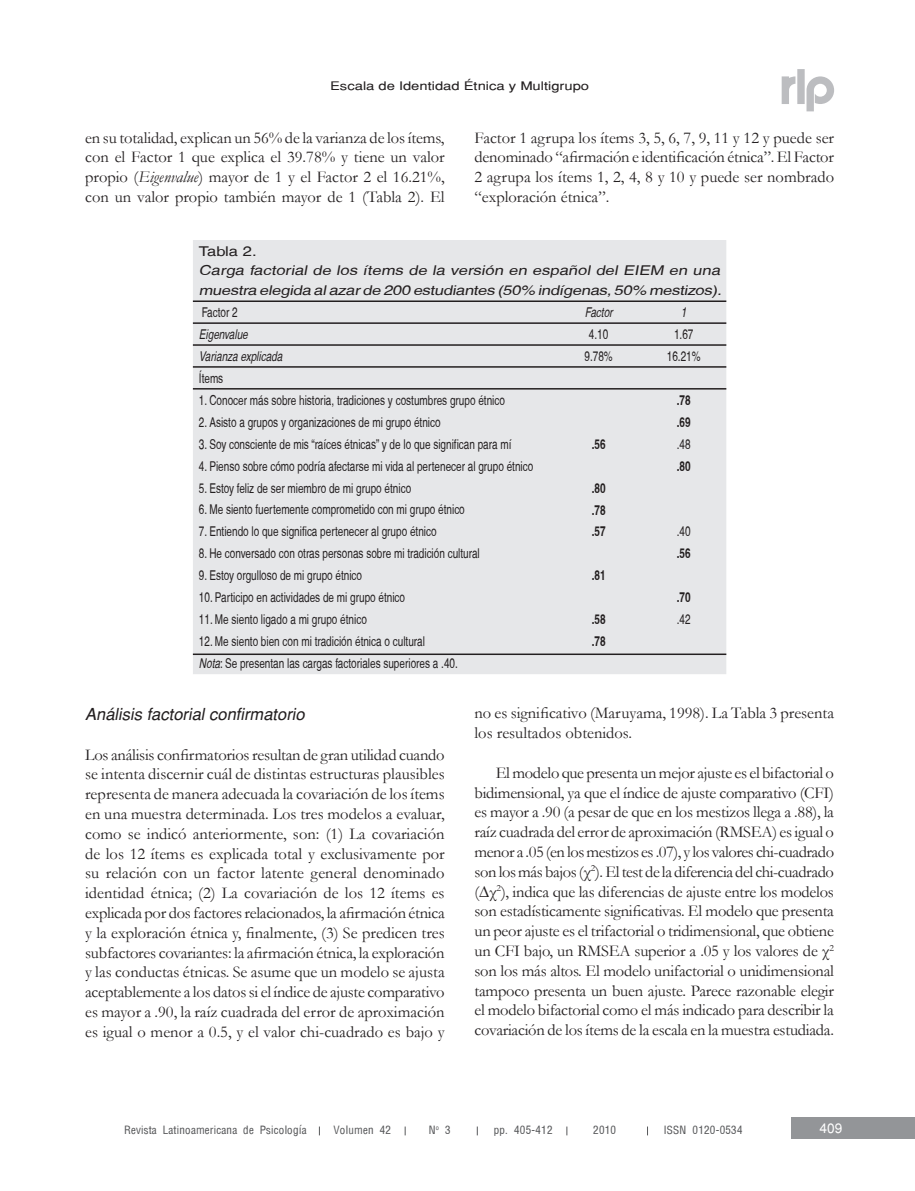
<style>
.page{position:relative;width:915px;height:1191px;background:#fff}
.page>*{position:absolute;margin:0;border:0;box-sizing:border-box;transform-origin:0 0}
.t1{font:16.5px/19.8px "Garamond";color:#231f20;text-align:justify}
.t2{font:italic 16.5px "Helvetica";color:#231f20}
.t3{font:condensed 13.5px "Helvetica";color:#231f20;scale:.9 1}
.t4{font:italic condensed 13.5px/19.5px "Helvetica";color:#231f20;scale:1.5 1}
.t5{font:700 condensed 13.5px "Helvetica";color:#231f20;scale:.9 1}
.t6{font:italic condensed 13.5px "Helvetica";color:#231f20;scale:.9 1}
.t7{font:condensed 13.5px "Helvetica";color:#231f20;scale:1.5 1}
.t8{font:13.5px "Helvetica";color:#fff}
.t9{font:100 condensed 12.75px "Helvetica";color:#57585a}
.t10{font:11.7px "Helvetica";color:#231f20;scale:1.25 1}
.s1{font-style:italic}
.s2{font-weight:400}
</style>
<div class="page">
<div style="left:790px;top:1117px;width:124px;height:21px;background:#939598"></div>
<svg style="left:781px;top:69px;width:52px;height:42px"></svg>
<div style="left:193px;top:240px;width:533px;height:434px;background:#e6e7e9"></div>
<hr style="left:193px;top:300px;width:533px;height:2px;background:#231f20">
<hr style="left:193px;top:322px;width:533px;height:2px;background:#231f20">
<hr style="left:193px;top:344px;width:533px;height:2px;background:#231f20">
<hr style="left:193px;top:366px;width:533px;height:2px;background:#231f20">
<hr style="left:193px;top:388px;width:533px;height:1px;background:#231f20">
<hr style="left:193px;top:653px;width:533px;height:2px;background:#231f20">
<p class="t10" style="left:330px;top:78px;width:209px">Escala de Identidad Étnica y Multigrupo</p>
<p class="t1" style="left:85px;top:127px;width:361px">en su totalidad, explican un 56% de la varianza de los ítems, con el Factor 1 que explica el 39.78% y tiene un valor propio (<span class="s1">Eigenvalue</span>) mayor de 1 y el Factor 2 el 16.21%, con un valor propio también mayor de 1 (Tabla 2). El</p>
<p class="t1" style="left:474px;top:127px;width:361px">Factor 1 agrupa los ítems 3, 5, 6, 7, 9, 11 y 12 y puede ser denominado “afirmación e identificación étnica”. El Factor 2 agrupa los ítems 1, 2, 4, 8 y 10 y puede ser nombrado “exploración étnica”.</p>
<p class="t7" style="left:199px;top:243px;width:40px">Tabla 2.</p>
<p class="t4" style="left:199px;top:261px;width:352px">Carga factorial de los ítems de la versión en español del EIEM en una muestra elegida alazarde 200 estudiantes (50% indígenas,50% mestizos).</p>
<p class="t3" style="left:202px;top:304px;width:42px">Factor 2</p>
<p class="t6" style="left:584px;top:304px;width:35px">Factor</p>
<p class="t6" style="left:680px;top:304px;width:11px">1</p>
<p class="t6" style="left:199px;top:326px;width:59px">Eigenvalue</p>
<p class="t3" style="left:588px;top:326px;width:23px">4.10</p>
<p class="t3" style="left:673px;top:326px;width:23px">1.67</p>
<p class="t6" style="left:199px;top:348px;width:97px">Varianza explicada</p>
<p class="t3" style="left:584px;top:348px;width:33px">9.78%</p>
<p class="t3" style="left:666px;top:348px;width:39px">16.21%</p>
<p class="t3" style="left:199px;top:370px;width:29px">Ítems</p>
<p class="t3" style="left:199px;top:392px;width:341px">1. Conocer más sobre historia, tradiciones y costumbres grupo étnico</p>
<p class="t5" style="left:676px;top:392px;width:17px">.78</p>
<p class="t3" style="left:199px;top:414px;width:270px">2. Asisto a grupos y organizaciones de mi grupo étnico</p>
<p class="t5" style="left:676px;top:414px;width:17px">.69</p>
<p class="t3" style="left:199px;top:436px;width:348px">3. Soy consciente de mis “raíces étnicas” y de lo que significan para mí</p>
<p class="t5" style="left:591px;top:435px;width:17px">.56</p>
<p class="t3" style="left:676px;top:436px;width:17px">.48</p>
<p class="t3" style="left:199px;top:458px;width:373px">4. Pienso sobre cómo podría afectarse mi vida al pertenecer al grupo étnico</p>
<p class="t5" style="left:676px;top:457px;width:17px">.80</p>
<p class="t3" style="left:199px;top:480px;width:237px">5. Estoy feliz de ser miembro de mi grupo étnico</p>
<p class="t5" style="left:591px;top:479px;width:17px">.80</p>
<p class="t3" style="left:199px;top:502px;width:297px">6. Me siento fuertemente comprometido con mi grupo étnico</p>
<p class="t5" style="left:591px;top:501px;width:17px">.78</p>
<p class="t3" style="left:199px;top:524px;width:265px">7. Entiendo lo que significa pertenecer al grupo étnico</p>
<p class="t5" style="left:591px;top:523px;width:17px">.57</p>
<p class="t3" style="left:676px;top:524px;width:17px">.40</p>
<p class="t3" style="left:199px;top:546px;width:313px">8. He conversado con otras personas sobre mi tradición cultural</p>
<p class="t5" style="left:676px;top:545px;width:17px">.56</p>
<p class="t3" style="left:199px;top:568px;width:183px">9. Estoy orgulloso de mi grupo étnico</p>
<p class="t5" style="left:591px;top:567px;width:17px">.81</p>
<p class="t3" style="left:199px;top:590px;width:230px">10. Participo en actividades de mi grupo étnico</p>
<p class="t5" style="left:676px;top:589px;width:17px">.70</p>
<p class="t3" style="left:199px;top:611px;width:188px">11. Me siento ligado a mi grupo étnico</p>
<p class="t5" style="left:591px;top:611px;width:17px">.58</p>
<p class="t3" style="left:676px;top:611px;width:17px">.42</p>
<p class="t3" style="left:199px;top:633px;width:252px">12. Me siento bien con mi tradición étnica o cultural</p>
<p class="t5" style="left:591px;top:633px;width:17px">.78</p>
<p class="t3" style="left:199px;top:655px;width:289px"><span class="s1">Nota</span>: Se presentan las cargas factoriales superiores a .40.</p>
<p class="t2" style="left:85px;top:704px;width:224px">Análisis factorial confirmatorio</p>
<p class="t1" style="left:85px;top:744px;width:361px">Los análisis confirmatorios resultan de gran utilidad cuando se intenta discernir cuál de distintas estructuras plausibles representa de manera adecuada la covariación de los ítems en una muestra determinada. Los tres modelos a evaluar, como se indicó anteriormente, son: (1) La covariación de los 12 ítems es explicada total y exclusivamente por su relación con un factor latente general denominado identidad étnica; (2) La covariación de los 12 ítems es explicada por dos factores relacionados, la afirmación étnica y la exploración étnica y, finalmente, (3) Se predicen tres subfactores covariantes: la afirmación étnica, la exploración y las conductas étnicas. Se asume que un modelo se ajusta aceptablemente a los datos si el índice de ajuste comparativo es mayor a .90, la raíz cuadrada del error de aproximación es igual o menor a 0.5, y el valor chi-cuadrado es bajo y</p>
<p class="t1" style="left:474px;top:703px;width:361px">no es significativo (Maruyama, 1998). La Tabla 3 presenta los resultados obtenidos.</p>
<p class="t1" style="left:474px;top:762px;width:361px;text-indent:21px">El modelo que presenta un mejor ajuste es el bifactorial o bidimensional, ya que el índice de ajuste comparativo (CFI) es mayor a .90 (a pesar de que en los mestizos llega a .88), la raíz cuadrada del error de aproximación (RMSEA) es igual o menor a .05 (en los mestizos es .07), y los valores chi-cuadrado son los más bajos (χ<sup>2</sup>). El test de la diferencia del chi-cuadrado (∆χ<sup>2</sup>), indica que las diferencias de ajuste entre los modelos son estadísticamente significativas. El modelo que presenta un peor ajuste es el trifactorial o tridimensional, que obtiene un CFI bajo, un RMSEA superior a .05 y los valores de χ<sup>2 </sup>son los más altos. El modelo unifactorial o unidimensional tampoco presenta un buen ajuste. Parece razonable elegir el modelo bifactorial como el más indicado para describir la covariación de los ítems de la escala en la muestra estudiada.</p>
<p class="t9" style="left:124px;top:1122px;width:184px">Revista Latinoamericana de Psicolog<span class="s2">í</span>a</p>
<p class="t9" style="left:333px;top:1122px;width:59px">Volumen 42</p>
<p class="t9" style="left:428px;top:1122px;width:24px">N<sup>o</sup> 3</p>
<p class="t9" style="left:493px;top:1122px;width:61px">pp. 405-412</p>
<p class="t9" style="left:593px;top:1122px;width:25px">2010</p>
<p class="t9" style="left:663px;top:1122px;width:81px">ISSN 0120-0534</p>
<p class="t8" style="left:819px;top:1120px;width:24px">409</p>
</div>
